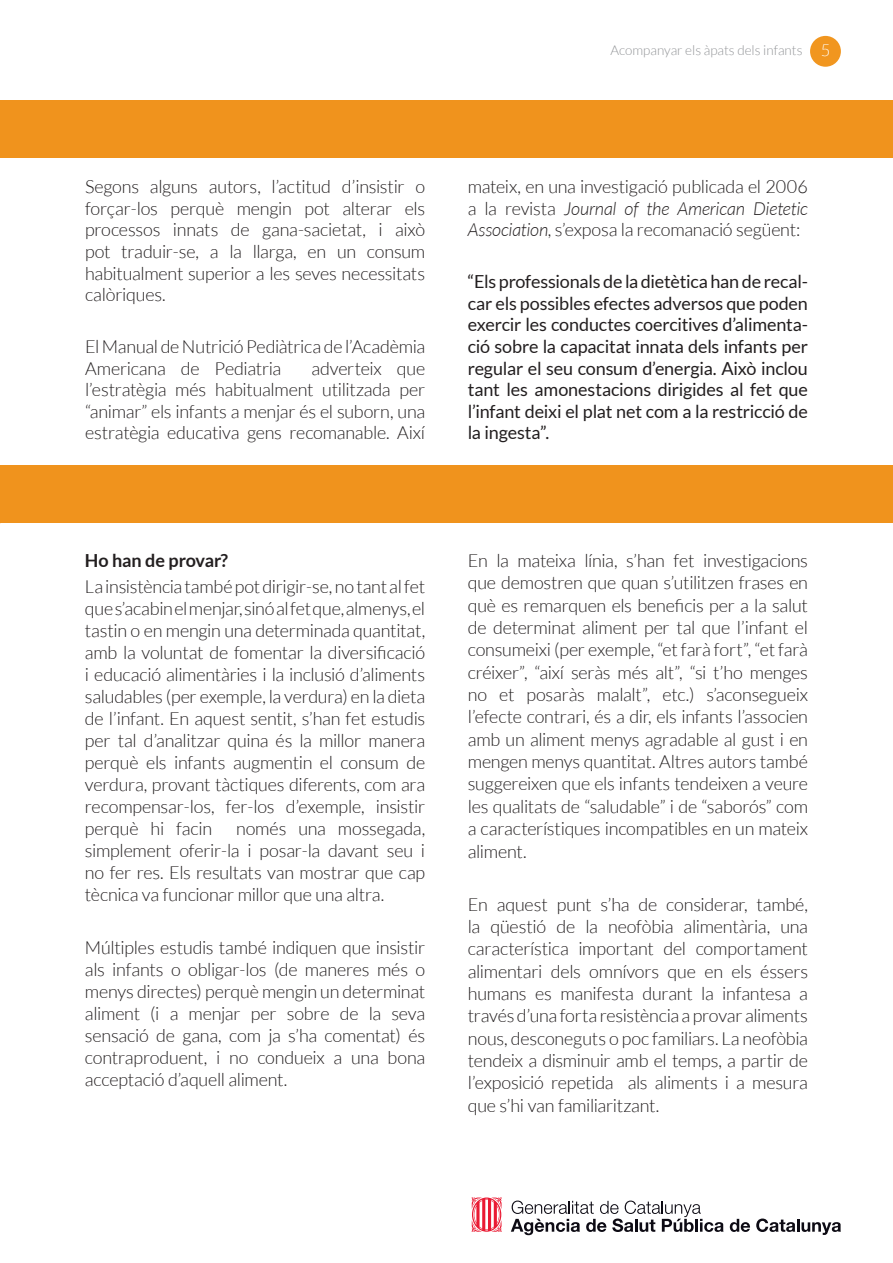
<style>
.page{position:relative;width:893px;height:1263px;background:#fff}
.page>*{position:absolute;margin:0;border:0;box-sizing:border-box;transform-origin:0 0}
.t1{font:300 18px/22.4px "Lato";letter-spacing:-.015em;color:#231f20;text-align:justify}
.t2{font:18px/21.6px "Lato";letter-spacing:-.015em;color:#231f20;text-align:justify}
.t3{font:700 18px "Lato";letter-spacing:-.005em;color:#231f20}
.t4{font:300 13.5px "Lato";color:#939598}
.s1{font-size:16.5px;color:#fff}
.s2{font-style:italic}
</style>
<div class="page">
<div style="left:810px;top:36px;width:31px;height:31px;background:#f1961f;border-radius:50%"></div>
<svg style="left:511px;top:1200px;width:212px;height:35px"></svg>
<svg style="left:730px;top:1219px;width:20px;height:13px"></svg>
<svg style="left:756px;top:1218px;width:85px;height:17px"></svg>
<svg style="left:472px;top:1197px;width:30px;height:35px"></svg>
<div style="left:0;top:100px;width:893px;height:58px;background:#f0931d"></div>
<div style="left:0;top:465px;width:893px;height:58px;background:#f0931d"></div>
<p class="t4" style="left:610px;top:43px;width:221px">Acompanyar els àpats dels infants <span class="s1">5</span></p>
<p class="t1" style="left:85px;top:176px;width:342px;line-height:21.6px">Segons alguns autors, l’actitud d’insistir o forçar-los perquè mengin pot alterar els processos innats de gana-sacietat, i això pot traduir-se, a la llarga, en un consum habitualment superior a les seves necessitats calòriques.</p>
<p class="t1" style="left:85px;top:336px;width:342px;line-height:21.6px">El Manual de Nutrició Pediàtrica de l’Acadèmia<br>Americana de Pediatria</p>
<p class="t1" style="left:85px;top:357px;width:342px;line-height:21.6px;text-indent:226px">adverteix que l’estratègia més habitualment utilitzada per “animar” els infants a menjar és el suborn, una estratègia educativa gens recomanable. Així</p>
<p class="t1" style="left:468px;top:176px;width:342px;line-height:21.6px">mateix, en una investigació publicada el 2006 a la revista <span class="s2">Journal of the American Dietetic Association</span>, s’exposa la recomanació següent:</p>
<p class="t2" style="left:468px;top:271px;width:342px">“Els professionals de la dietètica han de recal&shy;car els possibles efectes adversos que poden exercir les conductes coercitives d’alimenta&shy;ció sobre la capacitat innata dels infants per regular el seu consum d’energia. Això inclou tant les amonestacions dirigides al fet que l’infant deixi el plat net com a la restricció de la ingesta”.</p>
<p class="t3" style="left:85px;top:550px;width:145px">Ho han de provar?</p>
<p class="t1" style="left:85px;top:576px;width:342px">La insistència també pot dirigir-se, no tant al fet que s’acabin el menjar, sinó al fet que, almenys, el tastin o en mengin una determinada quantitat, amb la voluntat de fomentar la diversificació i educació alimentàries i la inclusió d’aliments saludables (per exemple, la verdura) en la dieta de l’infant. En aquest sentit, s’han fet estudis per tal d’analitzar quina és la millor manera perquè els infants augmentin el consum de verdura, provant tàctiques diferents, com ara recompensar-los, fer-los d’exemple, insistir perquè hi facin</p>
<p class="t1" style="left:85px;top:818px;width:342px;text-indent:151px">només una mossegada, simplement oferir-la i posar-la davant seu i no fer res. Els resultats van mostrar que cap tècnica va funcionar millor que una altra.</p>
<p class="t1" style="left:85px;top:936px;width:342px">Múltiples estudis també indiquen que insistir als infants o obligar-los (de maneres més o menys directes) perquè mengin un determinat aliment (i a menjar per sobre de la seva sensació de gana, com ja s’ha comentat) és contraproduent, i no condueix a una bona acceptació d’aquell aliment.</p>
<p class="t1" style="left:468px;top:549px;width:342px">En la mateixa línia, s’han fet investigacions que demostren que quan s’utilitzen frases en què es remarquen els beneficis per a la salut de determinat aliment per tal que l’infant el consumeixi (per exemple, “et farà fort”, “et farà créixer”, “així seràs més alt”, “si t’ho menges no et posaràs malalt”, etc.) s’aconsegueix l’efecte contrari, és a dir, els infants l’associen amb un aliment menys agradable al gust i en mengen menys quantitat. Altres autors també suggereixen que els infants tendeixen a veure les qualitats de “saludable” i de “saborós” com a característiques incompatibles en un mateix aliment.</p>
<p class="t1" style="left:468px;top:893px;width:342px">En aquest punt s’ha de considerar, també, la qüestió de la neofòbia alimentària, una característica important del comportament alimentari dels omnívors que en els éssers humans es manifesta durant la infantesa a través d’una forta resistència a provar aliments nous, desconeguts o poc familiars. La neofòbia tendeix a disminuir amb el temps, a partir de l’exposició repetida als aliments i a mesura que s’hi van familiaritzant.</p>
</div>
